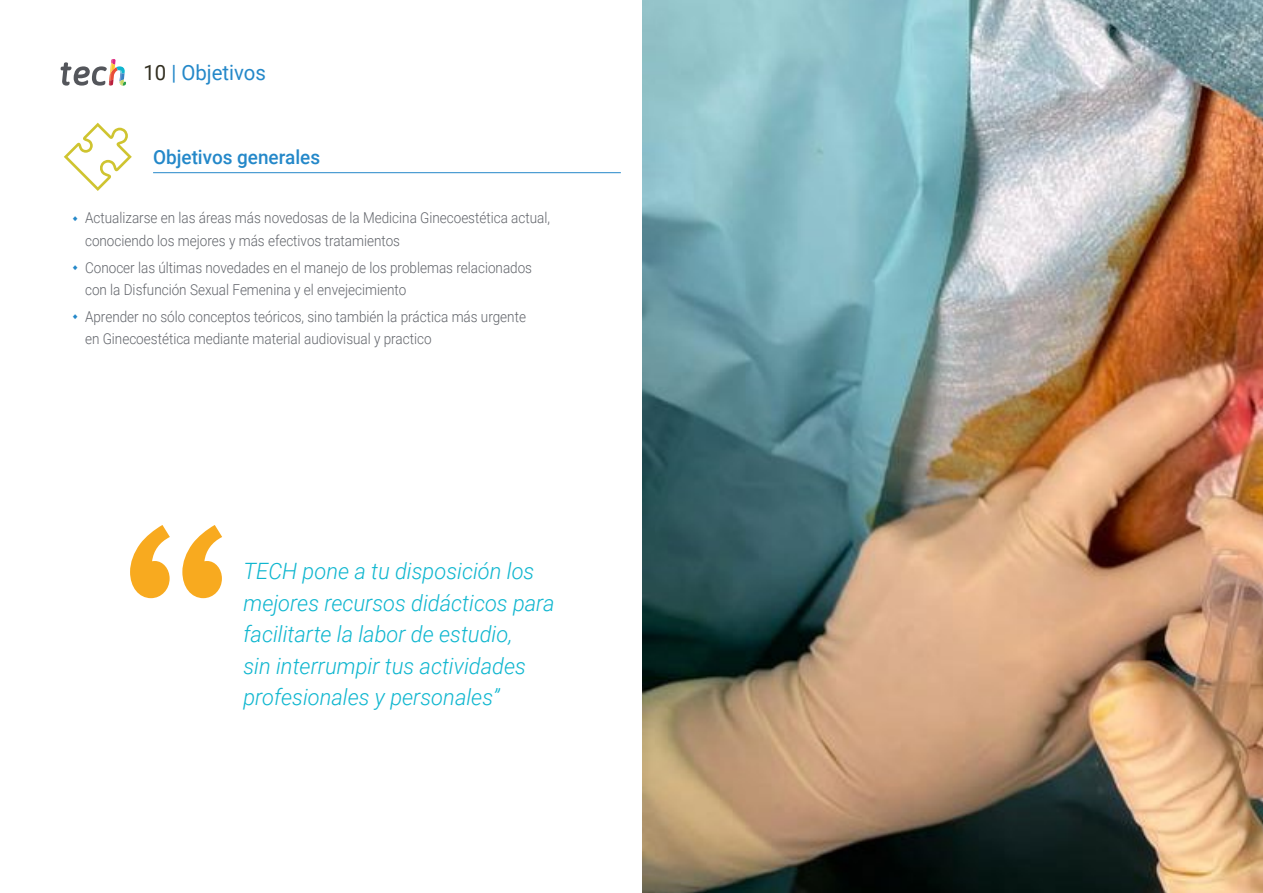
<style>
.page{position:relative;width:1263px;height:893px;background:#fff}
.page>*{position:absolute;margin:0;border:0;box-sizing:border-box;transform-origin:0 0}
.t1{font:italic 300 22.5px/31.5px "Roboto";color:#0fb6cf}
.t2{font:21px "Roboto";color:#2488c9}
.t3{font:500 19.5px "Roboto";color:#2488c9}
.t4{font:300 15px/22.5px "Roboto";color:#61646a;scale:.9 1}
.s1{color:#312e20}
</style>
<div class="page">
<hr style="left:153px;top:172px;width:468px;height:1px;background:#2488c9">
<svg style="left:64px;top:123px;width:68px;height:68px"></svg>
<img style="left:642px;top:0;width:621px;height:893px">
<svg style="left:130px;top:525px;width:92px;height:73px"></svg>
<svg style="left:61px;top:59px;width:65px;height:27px"></svg>
<h2 class="t2" style="left:144px;top:57px;width:124px"><span class="s1">10</span> | Objetivos</h2>
<h3 class="t3" style="left:153px;top:144px;width:169px">Objetivos generales</h3>
<p class="t4" style="left:85px;top:206px;width:518px">Actualizarse en las áreas más novedosas de la Medicina Ginecoestética actual, conociendo los mejores y más efectivos tratamientos</p>
<p class="t4" style="left:85px;top:255px;width:498px">Conocer las últimas novedades en el manejo de los problemas relacionados con la Disfunción Sexual Femenina y el envejecimiento</p>
<p class="t4" style="left:85px;top:305px;width:491px">Aprender no sólo conceptos teóricos, sino también la práctica más urgente en Ginecoestética mediante material audiovisual y practico</p>
<h1 class="t1" style="left:243px;top:555px;width:313px">TECH pone a tu disposición los mejores recursos didácticos para facilitarte la labor de estudio,<br>sin interrumpir tus actividades profesionales y personales”</h1>
</div>
